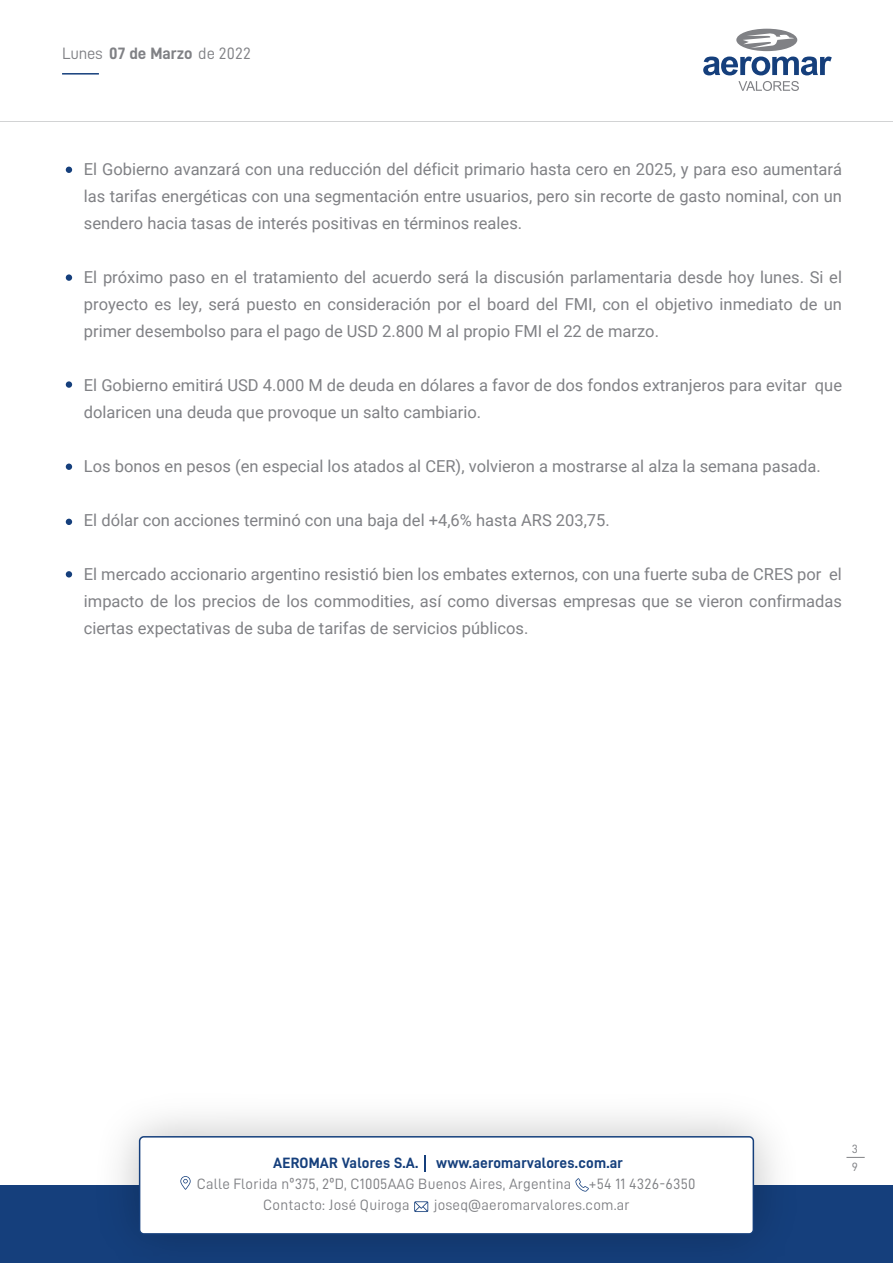
<style>
.page{position:relative;width:893px;height:1263px;background:#fff}
.page>*{position:absolute;margin:0;border:0;box-sizing:border-box;transform-origin:0 0}
.t1{font:16.5px/27px "Roboto";color:#808185;text-align:justify}
.t2{font:16.5px "D DIN";letter-spacing:-.005em;color:#808185}
.t3{font:15px/21px "D DIN";letter-spacing:.015em;color:#808185}
.t4{font:15px "D DIN Bold";letter-spacing:.015em;color:#153f7c}
.t5{font:12px "D DIN";color:#808185}
.s1{font-family:"D DIN Bold"}
</style>
<div class="page">
<svg style="left:846px;top:1157px;width:19px;height:1px"></svg>
<div style="left:0;top:1185px;width:893px;height:78px;background:#153f7c"></div>
<div style="left:140px;top:1137px;width:613px;height:97px;background:#fff;border-radius:4px"></div>
<div style="left:139px;top:1136px;width:615px;height:98px;border:2px solid #153f7c;border-radius:4px"></div>
<svg style="left:425px;top:1155px;width:1px;height:17px"></svg>
<svg style="left:414px;top:1201px;width:14px;height:11px"></svg>
<svg style="left:575px;top:1178px;width:14px;height:13px"></svg>
<svg style="left:180px;top:1176px;width:11px;height:14px"></svg>
<hr style="left:0;top:121px;width:893px;height:1px;background:#808185">
<svg style="left:703px;top:57px;width:129px;height:18px"></svg>
<svg style="left:738px;top:81px;width:61px;height:10px"></svg>
<div style="left:736px;top:29px;width:61px;height:22px;background:#808185;border-radius:50%"></div>
<svg style="left:743px;top:33px;width:51px;height:15px"></svg>
<hr style="left:62px;top:73px;width:37px;height:2px;background:#153f7c">
<div style="left:66px;top:463px;width:6px;height:7px;background:#153f7c;border-radius:50%"></div>
<svg style="left:66px;top:519px;width:6px;height:6px"></svg>
<svg style="left:66px;top:571px;width:6px;height:6px"></svg>
<div style="left:66px;top:381px;width:6px;height:7px;background:#153f7c;border-radius:50%"></div>
<svg style="left:66px;top:167px;width:6px;height:6px"></svg>
<div style="left:66px;top:274px;width:6px;height:7px;background:#153f7c;border-radius:50%"></div>
<p class="t2" style="left:62px;top:45px;width:190px">Lunes <span class="s1">07 de Marzo</span> de 2022</p>
<p class="t1" style="left:84px;top:155px;width:760px">El Gobierno avanzará con una reducción del déficit primario hasta cero en 2025, y para eso aumentará las tarifas energéticas con una segmentación entre usuarios, pero sin recorte de gasto nominal, con un sendero hacia tasas de interés positivas en términos reales.</p>
<p class="t1" style="left:84px;top:263px;width:760px">El próximo paso en el tratamiento del acuerdo será la discusión parlamentaria desde hoy lunes. Si el proyecto es ley, será puesto en consideración por el board del FMI, con el objetivo inmediato de un primer desembolso para el pago de USD 2.800 M al propio FMI el 22 de marzo.</p>
<p class="t1" style="left:84px;top:371px;width:760px">El Gobierno emitirá USD 4.000 M de deuda en dólares a favor de dos fondos extranjeros para evitar que dolaricen una deuda que provoque un salto cambiario.</p>
<p class="t1" style="left:84px;top:452px;width:738px">Los bonos en pesos (en especial los atados al CER), volvieron a mostrarse al alza la semana pasada.</p>
<p class="t1" style="left:84px;top:506px;width:527px">El dólar con acciones terminó con una baja del +4,6% hasta ARS 203,75.</p>
<p class="t1" style="left:84px;top:560px;width:760px">El mercado accionario argentino resistió bien los embates externos, con una fuerte suba de CRES por el impacto de los precios de los commodities, así como diversas empresas que se vieron confirmadas ciertas expectativas de suba de tarifas de servicios públicos.</p>
<p class="t5" style="left:852px;top:1142px;width:8px">3</p>
<p class="t4" style="left:273px;top:1154px;width:351px">AEROMAR Valores S.A. www.aeromarvalores.com.ar</p>
<p class="t5" style="left:852px;top:1160px;width:8px">9</p>
<p class="t3" style="left:263px;top:1173px;width:434px;text-indent:-66px">Calle Florida nº375, 2ºD, C1005AAG Buenos Aires, Argentina +54 11 4326-6350<br>Contacto: José Quiroga</p>
<p class="t3" style="left:434px;top:1194px;width:197px">joseq@aeromarvalores.com.ar</p>
</div>
